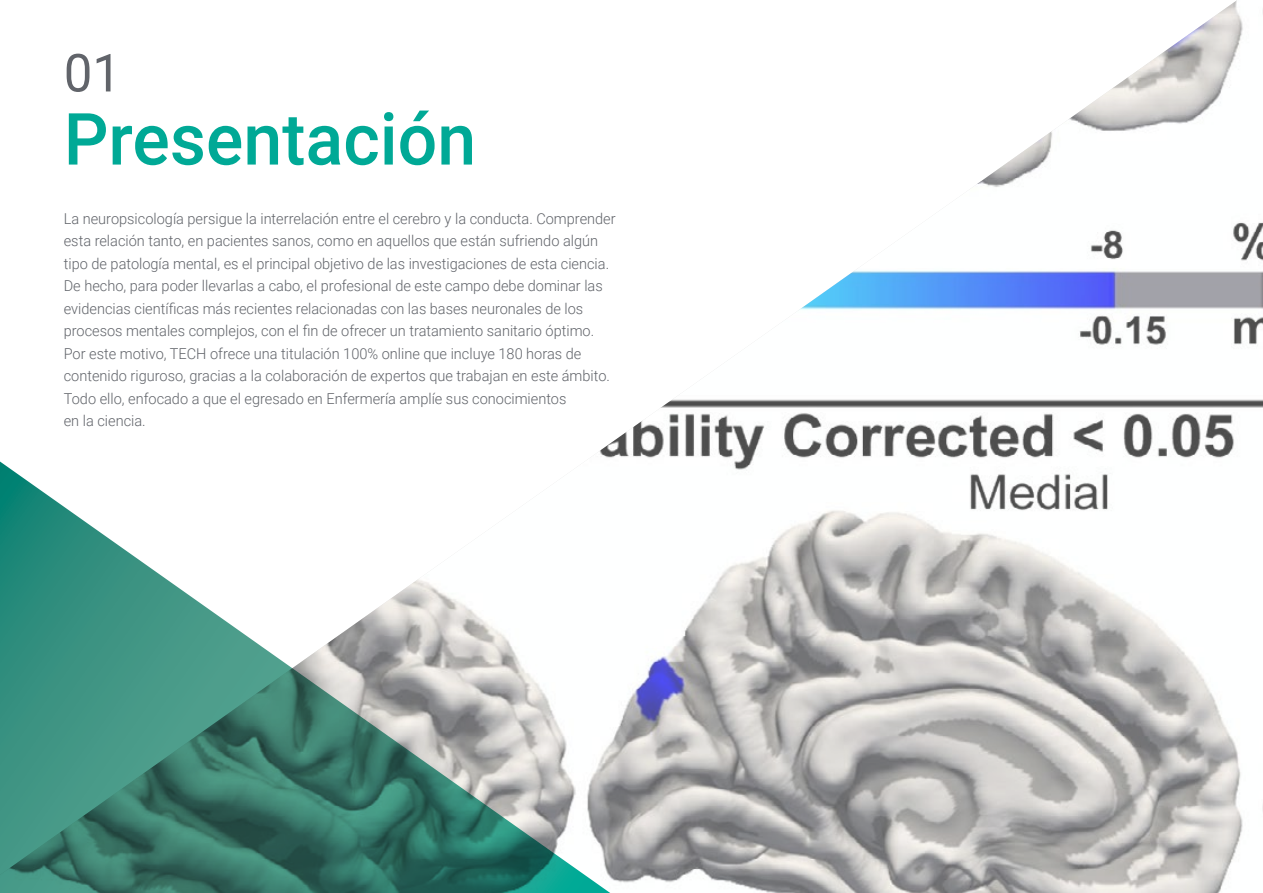
<style>
.page{position:relative;width:1263px;height:893px;background:#fff}
.page>*{position:absolute;margin:0;border:0;box-sizing:border-box;transform-origin:0 0}
.t1{font:500 72px "Roboto";color:#00a996}
.t2{font:52.5px "Roboto";color:#61646a}
.t3{font:300 15px/22.5px "Roboto";color:#61646a}
</style>
<div class="page">
<img style="left:606px;top:0;width:657px;height:893px">
<svg style="left:0;top:446px;width:640px;height:447px"></svg>
<h2 class="t2" style="left:64px;top:36px;width:59px">01</h2>
<h1 class="t1" style="left:64px;top:89px;width:414px">Presentación</h1>
<p class="t3" style="left:64px;top:207px;width:553px">La neuropsicología persigue la interrelación entre el cerebro y la conducta. Comprender esta relación tanto, en pacientes sanos, como en aquellos que están sufriendo algún tipo de patología mental, es el principal objetivo de las investigaciones de esta ciencia.<br>De hecho, para poder llevarlas a cabo, el profesional de este campo debe dominar las evidencias científicas más recientes relacionadas con las bases neuronales de los procesos mentales complejos, con el fin de ofrecer un tratamiento sanitario óptimo.<br>Por este motivo, TECH ofrece una titulación 100% online que incluye 180 horas de contenido riguroso, gracias a la colaboración de expertos que trabajan en este ámbito.<br>Todo ello, enfocado a que el egresado en Enfermería amplíe sus conocimientos<br>en la ciencia.</p>
</div>
